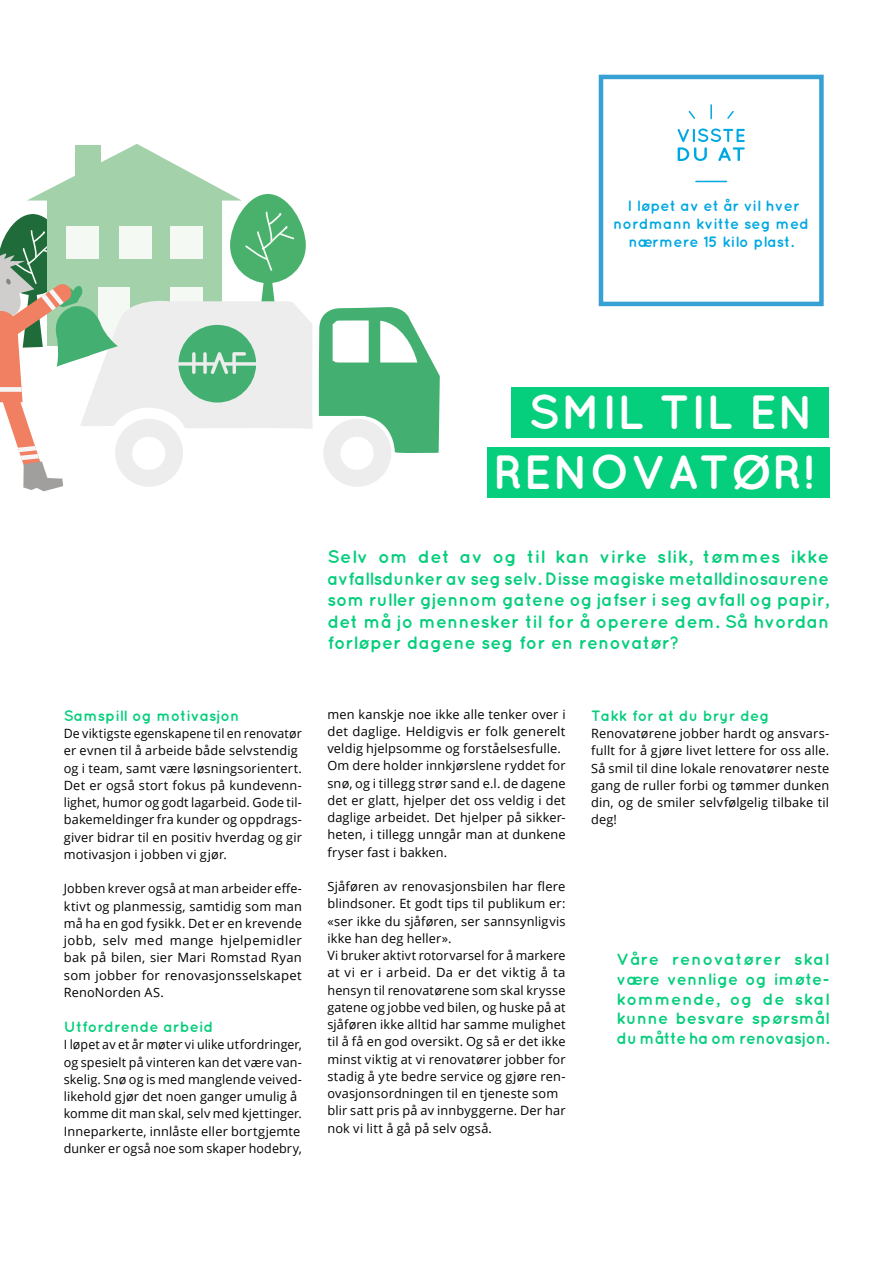
<style>
.page{position:relative;width:893px;height:1263px;background:#fff}
.page>*{position:absolute;margin:0;border:0;box-sizing:border-box;transform-origin:0 0}
.t1{font:700 48px/60px "Quicksand";letter-spacing:.01em;color:#fff;text-align:right}
.t2{font:700 18px/21.6px "Quicksand";letter-spacing:.01em;color:#05ce7c;text-align:justify}
.t3{font:700 16.5px/19.8px "Quicksand";letter-spacing:.015em;color:#05ce7c;text-align:justify}
.t4{font:700 15px/18px "Quicksand";letter-spacing:.01em;color:#00a8e1;text-align:center}
.t5{font:700 15px "Quicksand";letter-spacing:.01em;color:#05ce7c}
.t6{font:12.75px/17.2px "Open Sans";letter-spacing:.015em;color:#000}
</style>
<div class="page">
<div style="left:599px;top:75px;width:225px;height:231px;border:4px solid #36a1d2"></div>
<hr style="left:696px;top:181px;width:30px;height:1px;background:#00a8e1">
<svg style="left:710px;top:105px;width:2px;height:14px"></svg>
<svg style="left:727px;top:111px;width:7px;height:8px"></svg>
<svg style="left:688px;top:110px;width:7px;height:9px"></svg>
<svg style="left:678px;top:128px;width:67px;height:33px"></svg>
<div style="left:511px;top:387px;width:318px;height:50px;background:#05ce7c"></div>
<div style="left:487px;top:447px;width:342px;height:51px;background:#05ce7c"></div>
<svg style="left:230px;top:194px;width:76px;height:89px"></svg>
<div style="left:48px;top:196px;width:174px;height:149px;background:#a3d1a9"></div>
<svg style="left:27px;top:144px;width:215px;height:57px"></svg>
<div style="left:75px;top:145px;width:25px;height:37px;background:#a3d1a9"></div>
<svg style="left:319px;top:307px;width:121px;height:180px"></svg>
<svg style="left:0;top:211px;width:312px;height:280px"></svg>
<p class="t4" style="left:613px;top:196px;width:197px">I løpet av et år vil hver nordmann kvitte seg med nærmere 15 kilo plast.</p>
<p class="t5" style="left:64px;top:706px;width:177px">Samspill og motivasjon</p>
<p class="t6" style="left:64px;top:724px;width:240px">De viktigste egenskapene til en renovatør er evnen til å arbeide både selvstendig og i team, samt være løsningsorientert.<br>Det er også stort fokus på kundevenn&shy;lighet, humor og godt lagarbeid. Gode til&shy;bakemeldinger fra kunder og oppdrags&shy;giver bidrar til en positiv hverdag og gir motivasjon i jobben vi gjør.</p>
<p class="t6" style="left:64px;top:880px;width:240px;text-align:justify">Jobben krever også at man arbeider effe&shy;ktivt og planmessig, samtidig som man må ha en god fysikk. Det er en krevende jobb, selv med mange hjelpemidler bak på bilen, sier Mari Romstad Ryan som jobber for renovasjonsselskapet RenoNorden AS.</p>
<p class="t5" style="left:64px;top:1018px;width:151px">Utfordrende arbeid</p>
<p class="t6" style="left:64px;top:1036px;width:240px">I løpet av et år møter vi ulike utfordringer, og spesielt på vinteren kan det være van&shy;skelig. Snø og is med manglende veived&shy;likehold gjør det noen ganger umulig å komme dit man skal, selv med kjettinger.<br>Inneparkerte, innlåste eller bortgjemte dunker er også noe som skaper hodebry,</p>
<h1 class="t1" style="left:493px;top:380px;width:323px">SMIL TIL EN<br>RENOVATØR!</h1>
<p class="t2" style="left:327px;top:545px;width:503px">Selv om det av og til kan virke slik, tømmes ikke avfallsdunker av seg selv. Disse magiske metalldinosaurene som ruller gjennom gatene og jafser i seg avfall og papir, det må jo mennesker til for å operere dem. Så hvordan forløper dagene seg for en renovatør?</p>
<p class="t6" style="left:327px;top:705px;width:240px">men kanskje noe ikke alle tenker over i det daglige. Heldigvis er folk generelt veldig hjelpsomme og forståelsesfulle.<br>Om dere holder innkjørslene ryddet for snø, og i tillegg strør sand e.l. de dagene det er glatt, hjelper det oss veldig i det daglige arbeidet. Det hjelper på sikker&shy;heten, i tillegg unngår man at dunkene fryser fast i bakken.</p>
<p class="t6" style="left:327px;top:877px;width:240px">Sjåføren av renovasjonsbilen har flere blindsoner. Et godt tips til publikum er: «ser ikke du sjåføren, ser sannsynligvis ikke han deg heller».<br>Vi bruker aktivt rotorvarsel for å markere at vi er i arbeid. Da er det viktig å ta hensyn til renovatørene som skal krysse gatene og jobbe ved bilen, og huske på at sjåføren ikke alltid har samme mulighet til å få en god oversikt. Og så er det ikke minst viktig at vi renovatører jobber for stadig å yte bedre service og gjøre ren&shy;ovasjonsordningen til en tjeneste som blir satt pris på av innbyggerne. Der har nok vi litt å gå på selv også.</p>
<p class="t5" style="left:591px;top:706px;width:180px">Takk for at du bryr deg</p>
<p class="t6" style="left:591px;top:724px;width:240px;text-align:justify">Renovatørene jobber hardt og ansvars&shy;fullt for å gjøre livet lettere for oss alle.<br>Så smil til dine lokale renovatører neste gang de ruller forbi og tømmer dunken din, og de smiler selvfølgelig tilbake til deg!</p>
<p class="t3" style="left:617px;top:949px;width:214px">Våre renovatører skal være vennlige og imøte&shy;kommende, og de skal kunne besvare spørsmål du måtte ha om renovasjon.</p>
</div>
